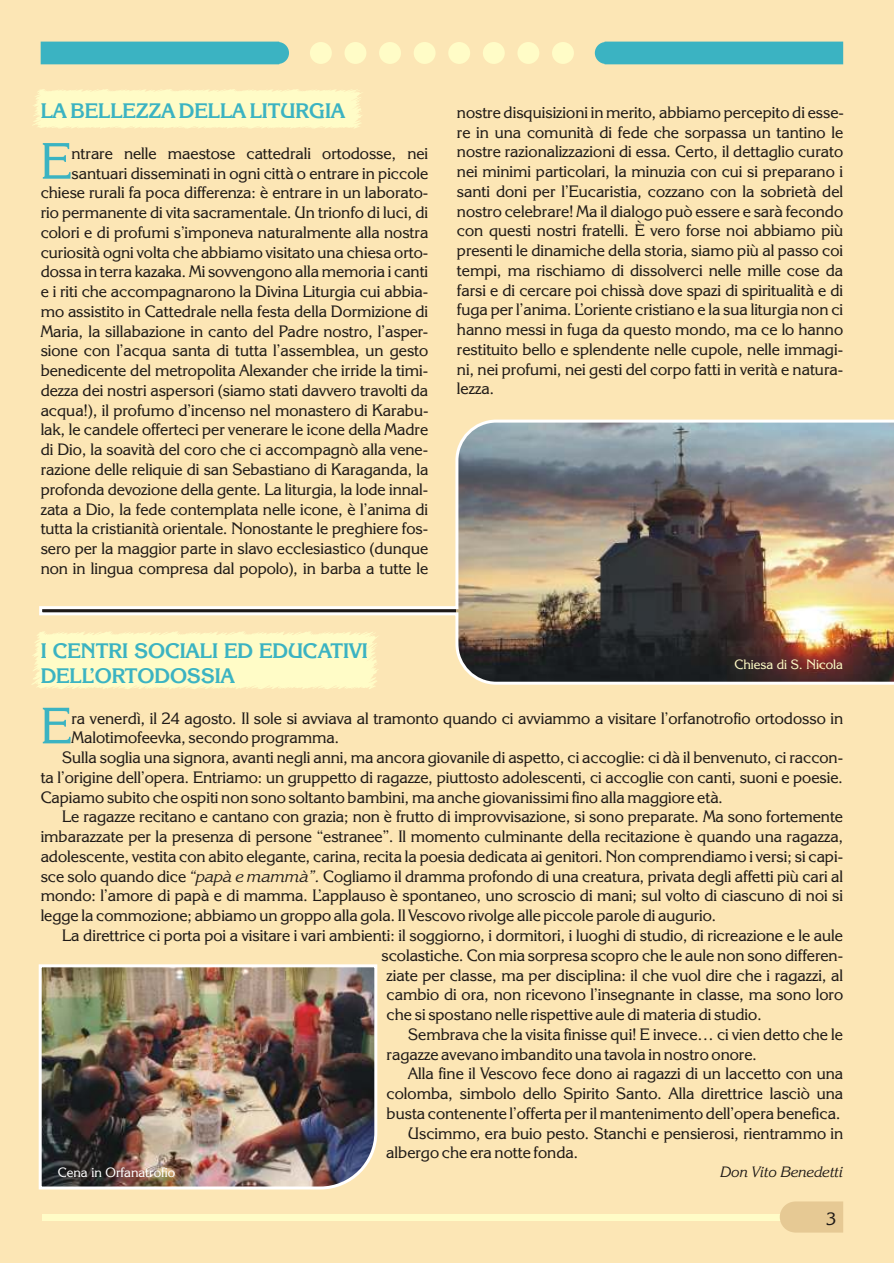
<style>
.page{position:relative;width:894px;height:1263px;background:#fce6b5}
.page>*{position:absolute;margin:0;border:0;box-sizing:border-box;transform-origin:0 0}
.t1{font:51px "Korinna BT";color:#3bb3c2}
.t2{font:700 21px/25.2px "Korinna BT";color:#3bb3c2}
.t3{font:18px "Korinna BT";color:#1f1a17}
.t4{font:16.5px/19.8px "Korinna BT";color:#1f1a17;text-align:justify}
.t5{font:italic 15px "Korinna BT";color:#1f1a17}
.t6{font:13.5px "Korinna BT";color:#fff}
.t7{font:13.5px "Korinna BT";color:#fffcc7}
.s1{font-style:italic}
</style>
<div class="page">
<img style="left:38px;top:964px;width:340px;height:226px">
<img style="left:39px;top:419px;width:855px;height:266px">
<div style="left:42px;top:1214px;width:746px;height:6px;background:#fffcc7"></div>
<svg style="left:780px;top:1201px;width:63px;height:32px;background:#e7cb96"></svg>
<div style="left:595px;top:42px;width:248px;height:22px;background:#3bb3c2"></div>
<div style="left:552px;top:42px;width:22px;height:22px;background:#fffcc7;border-radius:50%"></div>
<div style="left:517px;top:42px;width:22px;height:22px;background:#fffcc7;border-radius:50%"></div>
<div style="left:483px;top:42px;width:22px;height:22px;background:#fffcc7;border-radius:50%"></div>
<div style="left:448px;top:42px;width:22px;height:22px;background:#fffcc7;border-radius:50%"></div>
<div style="left:414px;top:42px;width:22px;height:22px;background:#fffcc7;border-radius:50%"></div>
<div style="left:379px;top:42px;width:22px;height:22px;background:#fffcc7;border-radius:50%"></div>
<div style="left:345px;top:42px;width:21px;height:22px;background:#fffcc7;border-radius:50%"></div>
<div style="left:310px;top:42px;width:22px;height:22px;background:#fffcc7;border-radius:50%"></div>
<div style="left:41px;top:42px;width:248px;height:22px;background:#3bb3c2"></div>
<svg style="left:33px;top:89px;width:329px;height:40px;background:#fef9c5"></svg>
<svg style="left:32px;top:631px;width:347px;height:58px;background:#fefac5"></svg>
<p class="t2" style="left:41px;top:100px;width:306px">LA BELLEZZA DELLA LITURGIA</p>
<h1 class="t1" style="left:41px;top:140px;width:32px">E</h1>
<p class="t4" style="left:41px;top:145px;width:389px;text-align:right">ntrare nelle maestose cattedrali ortodosse, nei santuari disseminati in ogni città o entrare in piccole chiese rurali fa poca differenza: è entrare in un laborato&shy;rio permanente di vita sacramentale. Un trionfo di luci, di colori e di profumi s’imponeva naturalmente alla nostra curiosità ogni volta che abbiamo visitato una chiesa orto&shy;dossa in terra kazaka. Mi sovvengono alla memoria i canti e i riti che accompagnarono la Divina Liturgia cui abbia&shy;mo assistito in Cattedrale nella festa della Dormizione di Maria, la sillabazione in canto del Padre nostro, l’asper&shy;sione con l’acqua santa di tutta l’assemblea, un gesto benedicente del metropolita Alexander che irride la timi&shy;dezza dei nostri aspersori (siamo stati davvero travolti da acqua!), il profumo d’incenso nel monastero di Karabu&shy;lak, le candele offerteci per venerare le icone della Madre di Dio, la soavità del coro che ci accompagnò alla vene&shy;razione delle reliquie di san Sebastiano di Karaganda, la profonda devozione della gente. La liturgia, la lode innal&shy;zata a Dio, la fede contemplata nelle icone, è l’anima di tutta la cristianità orientale. Nonostante le preghiere fos&shy;sero per la maggior parte in slavo ecclesiastico (dunque non in lingua compresa dal popolo), in barba a tutte le</p>
<p class="t4" style="left:457px;top:104px;width:389px">nostre disquisizioni in merito, abbiamo percepito di esse&shy;re in una comunità di fede che sorpassa un tantino le nostre razionalizzazioni di essa. Certo, il dettaglio curato nei minimi particolari, la minuzia con cui si preparano i santi doni per l’Eucaristia, cozzano con la sobrietà del nostro celebrare! Ma il dialogo può essere e sarà fecondo con questi nostri fratelli. È vero forse noi abbiamo più presenti le dinamiche della storia, siamo più al passo coi tempi, ma rischiamo di dissolverci nelle mille cose da farsi e di cercare poi chissà dove spazi di spiritualità e di fuga per l’anima. L’oriente cristiano e la sua liturgia non ci hanno messi in fuga da questo mondo, ma ce lo hanno restituito bello e splendente nelle cupole, nelle immagi&shy;ni, nei profumi, nei gesti del corpo fatti in verità e natura&shy;lezza.</p>
<p class="t2" style="left:41px;top:640px;width:329px">I CENTRI SOCIALI ED EDUCATIVI<br>DELL’ORTODOSSIA</p>
<h1 class="t1" style="left:41px;top:705px;width:32px">E</h1>
<p class="t4" style="left:72px;top:709px;width:773px">ra venerdì, il 24 agosto. Il sole si avviava al tramonto quando ci avviammo a visitare l’orfanotrofio ortodosso in</p>
<p class="t7" style="left:734px;top:659px;width:110px">Chiesa di S. Nicola</p>
<p class="t4" style="left:72px;top:729px;width:269px">Malotimofeevka, secondo programma.</p>
<p class="t4" style="left:62px;top:749px;width:782px">Sulla soglia una signora, avanti negli anni, ma ancora giovanile di aspetto, ci accoglie: ci dà il benvenuto, ci raccon-</p>
<p class="t4" style="left:41px;top:769px;width:804px">ta l’origine dell’opera. Entriamo: un gruppetto di ragazze, piuttosto adolescenti, ci accoglie con canti, suoni e poesie.</p>
<p class="t4" style="left:41px;top:788px;width:684px">Capiamo subito che ospiti non sono soltanto bambini, ma anche giovanissimi fino alla maggiore età.</p>
<p class="t4" style="left:62px;top:808px;width:782px">Le ragazze recitano e cantano con grazia; non è frutto di improvvisazione, si sono preparate. Ma sono fortemente</p>
<p class="t4" style="left:41px;top:828px;width:804px">imbarazzate per la presenza di persone “estranee”. Il momento culminante della recitazione è quando una ragazza,</p>
<p class="t4" style="left:41px;top:848px;width:804px">adolescente, vestita con abito elegante, carina, recita la poesia dedicata ai genitori. Non comprendiamo i versi; si capi-</p>
<p class="t4" style="left:41px;top:868px;width:804px">sce solo quando dice <span class="s1">“papà e mammà”.</span> Cogliamo il dramma profondo di una creatura, privata degli affetti più cari al</p>
<p class="t4" style="left:41px;top:887px;width:804px">mondo: l’amore di papà e di mamma. L’applauso è spontaneo, uno scroscio di mani; sul volto di ciascuno di noi si</p>
<p class="t4" style="left:41px;top:907px;width:677px">legge la commozione; abbiamo un groppo alla gola. Il Vescovo rivolge alle piccole parole di augurio.</p>
<p class="t4" style="left:62px;top:927px;width:782px">La direttrice ci porta poi a visitare i vari ambienti: il soggiorno, i dormitori, i luoghi di studio, di ricreazione e le aule</p>
<p class="t4" style="left:382px;top:947px;width:463px">scolastiche. Con mia sorpresa scopro che le aule non sono differen-</p>
<p class="t4" style="left:387px;top:966px;width:458px">ziate per classe, ma per disciplina: il che vuol dire che i ragazzi, al</p>
<p class="t4" style="left:387px;top:986px;width:458px">cambio di ora, non ricevono l’insegnante in classe, ma sono loro</p>
<p class="t4" style="left:387px;top:1006px;width:377px">che si spostano nelle rispettive aule di materia di studio.</p>
<p class="t4" style="left:408px;top:1026px;width:436px">Sembrava che la visita finisse qui! E invece… ci vien detto che le</p>
<p class="t4" style="left:387px;top:1045px;width:372px">ragazze avevano imbandito una tavola in nostro onore.</p>
<p class="t4" style="left:408px;top:1065px;width:436px">Alla fine il Vescovo fece dono ai ragazzi di un laccetto con una</p>
<p class="t4" style="left:387px;top:1085px;width:458px">colomba, simbolo dello Spirito Santo. Alla direttrice lasciò una</p>
<p class="t4" style="left:387px;top:1105px;width:455px">busta contenente l’offerta per il mantenimento dell’opera benefica.</p>
<p class="t4" style="left:408px;top:1124px;width:436px">Uscimmo, era buio pesto. Stanchi e pensierosi, rientrammo in</p>
<p class="t4" style="left:386px;top:1144px;width:193px">albergo che era notte fonda.</p>
<p class="t6" style="left:58px;top:1167px;width:119px">Cena in Orfanatrofio</p>
<p class="t5" style="left:721px;top:1165px;width:124px">Don Vito Benedetti</p>
<p class="t3" style="left:827px;top:1211px;width:11px">3</p>
</div>
